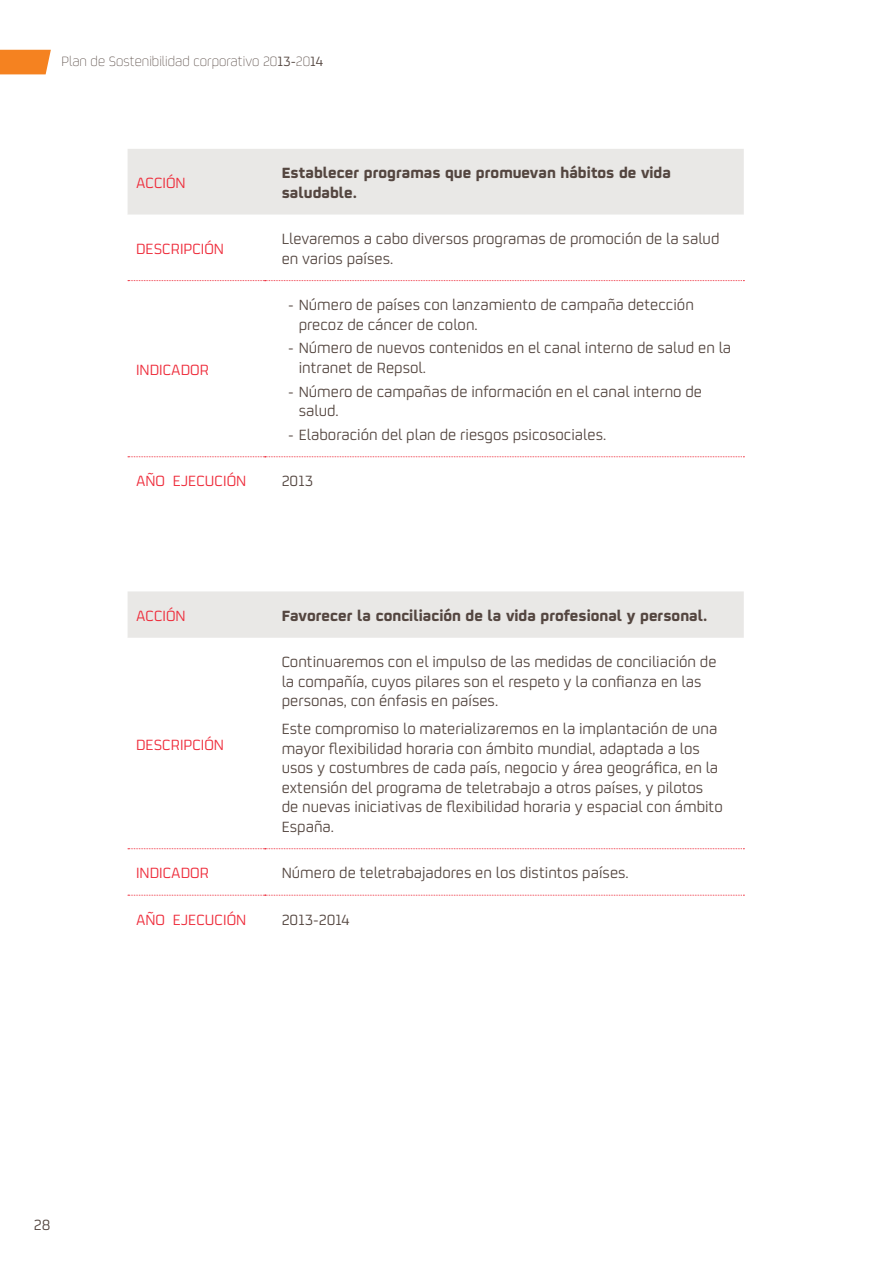
<style>
.page{position:relative;width:893px;height:1263px;background:#fff}
.page>*{position:absolute;margin:0;border:0;box-sizing:border-box;transform-origin:0 0}
.t1{font:16.5px/19.5px "Repsol";color:#544640}
.t2{font:700 16.5px/19.5px "Repsol";color:#544640}
.t3{font:16.5px "Repsol";color:#ee2c3b}
.t4{font:300 15px "Repsol";color:#544640}
.s1{font-weight:400}
</style>
<div class="page">
<svg style="left:0;top:50px;width:51px;height:24px"></svg>
<div style="left:128px;top:149px;width:616px;height:66px;background:#e9e8e6"></div>
<svg style="left:128px;top:281px;width:616px;height:177px"></svg>
<svg style="left:128px;top:280px;width:616px;height:1px"></svg>
<svg style="left:128px;top:456px;width:616px;height:1px"></svg>
<div style="left:128px;top:591px;width:616px;height:47px;background:#e9e8e6"></div>
<svg style="left:128px;top:849px;width:616px;height:46px"></svg>
<svg style="left:128px;top:848px;width:616px;height:1px"></svg>
<svg style="left:128px;top:895px;width:616px;height:1px"></svg>
<p class="t4" style="left:62px;top:51px;width:263px">Plan de Sostenibilidad corporativo 20<span class="s1">13-</span>20<span class="s1">14</span></p>
<p class="t3" style="left:136px;top:171px;width:51px">ACCIÓN</p>
<p class="t2" style="left:282px;top:161px;width:391px">Establecer programas que promuevan hábitos de vida saludable.</p>
<p class="t3" style="left:136px;top:237px;width:90px">DESCRIPCIÓN</p>
<p class="t1" style="left:282px;top:228px;width:439px">Llevaremos a cabo diversos programas de promoción de la salud en varios países.</p>
<p class="t3" style="left:136px;top:358px;width:74px">INDICADOR</p>
<p class="t1" style="left:299px;top:294px;width:397px;text-indent:-11px">- Número de países con lanzamiento de campaña detección precoz de cáncer de colon.</p>
<p class="t1" style="left:299px;top:337px;width:434px;text-indent:-11px">- Número de nuevos contenidos en el canal interno de salud en la intranet de Repsol.</p>
<p class="t1" style="left:299px;top:380px;width:405px;text-indent:-11px">- Número de campañas de información en el canal interno de salud.</p>
<p class="t1" style="left:288px;top:424px;width:320px">- Elaboración del plan de riesgos psicosociales.</p>
<p class="t3" style="left:136px;top:470px;width:112px">AÑO EJECUCIÓN</p>
<p class="t1" style="left:282px;top:470px;width:33px">2013</p>
<p class="t3" style="left:136px;top:604px;width:51px">ACCIÓN</p>
<p class="t2" style="left:282px;top:604px;width:427px">Favorecer la conciliación de la vida profesional y personal.</p>
<p class="t3" style="left:136px;top:733px;width:90px">DESCRIPCIÓN</p>
<p class="t1" style="left:282px;top:651px;width:436px">Continuaremos con el impulso de las medidas de conciliación de la compañía, cuyos pilares son el respeto y la confianza en las personas, con énfasis en países.</p>
<p class="t1" style="left:282px;top:718px;width:443px">Este compromiso lo materializaremos en la implantación de una mayor flexibilidad horaria con ámbito mundial, adaptada a los usos y costumbres de cada país, negocio y área geográfica, en la extensión del programa de teletrabajo a otros países, y pilotos de nuevas iniciativas de flexibilidad horaria y espacial con ámbito España.</p>
<p class="t3" style="left:136px;top:862px;width:74px">INDICADOR</p>
<p class="t1" style="left:282px;top:862px;width:349px">Número de teletrabajadores en los distintos países.</p>
<p class="t3" style="left:136px;top:908px;width:112px">AÑO EJECUCIÓN</p>
<p class="t1" style="left:282px;top:908px;width:70px">2013-2014</p>
<p class="t1" style="left:34px;top:1214px;width:18px">28</p>
</div>
